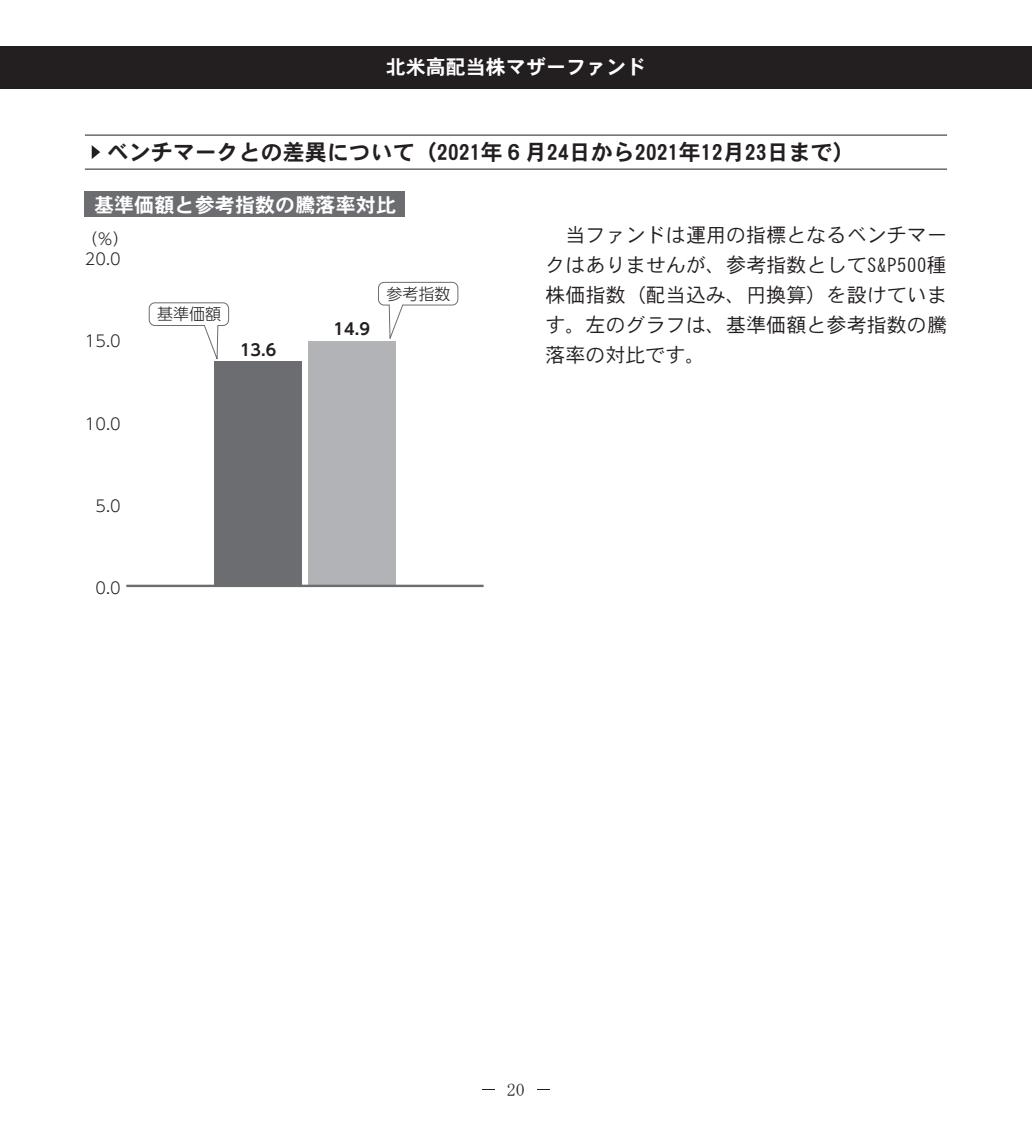
<style>
.page{position:relative;width:1032px;height:1134px;background:#fff}
.page>*{position:absolute;margin:0;border:0;box-sizing:border-box;transform-origin:0 0}
.t1{font:22px "DFHS Gothic W7 WIN RKSJ H";color:#231f20}
.t2{font:20px/30px "DFHS Gothic W3 WIN RKSJ H";letter-spacing:.005em;color:#231f20;text-align:justify}
.t3{font:20px "DFHS Gothic W7 WIN RKSJ H";letter-spacing:.005em;color:#fff}
.t4{font:18px "MS Mincho";color:#231f20}
.t5{font:300 16px "UD Shin Go Pro";color:#231f20}
.t6{font:700 16px "UD Shin Go Pro De";color:#231f20}
</style>
<div class="page">
<svg style="left:482px;top:1089px;width:13px;height:1px"></svg>
<svg style="left:537px;top:1089px;width:12px;height:1px"></svg>
<div style="left:0;top:46px;width:1032px;height:43px;background:#231f20"></div>
<svg style="left:148px;top:302px;width:82px;height:60px"></svg>
<svg style="left:378px;top:281px;width:81px;height:58px"></svg>
<div style="left:85px;top:192px;width:320px;height:25px;background:#6c6d70"></div>
<div style="left:214px;top:362px;width:88px;height:224px;background:#6c6d70"></div>
<div style="left:308px;top:341px;width:88px;height:245px;background:#b2b3b7"></div>
<hr style="left:126px;top:585px;width:358px;height:2px;background:#6c6d70">
<hr style="left:85px;top:135px;width:862px;height:1px;background:#231f20">
<hr style="left:85px;top:169px;width:862px;height:1px;background:#231f20">
<svg style="left:92px;top:145px;width:8px;height:14px"></svg>
<p class="t3" style="left:386px;top:57px;width:262px">北米高配当株マザーファンド</p>
<p class="t1" style="left:107px;top:141px;width:749px">ベンチマークとの差異について（2021年６月24日から2021年12月23日まで）</p>
<p class="t3" style="left:94px;top:194px;width:303px">基準価額と参考指数の騰落率対比</p>
<p class="t5" style="left:81px;top:226px;width:49px">（％）</p>
<p class="t5" style="left:85px;top:246px;width:37px">20.0</p>
<p class="t5" style="left:85px;top:328px;width:37px">15.0</p>
<p class="t5" style="left:85px;top:411px;width:37px">10.0</p>
<p class="t5" style="left:95px;top:493px;width:27px">5.0</p>
<p class="t5" style="left:95px;top:575px;width:27px">0.0</p>
<p class="t5" style="left:157px;top:301px;width:65px">基準価額</p>
<p class="t6" style="left:240px;top:337px;width:38px">13.6</p>
<p class="t6" style="left:334px;top:316px;width:38px">14.9</p>
<p class="t5" style="left:386px;top:281px;width:65px">参考指数</p>
<p class="t2" style="left:545px;top:220px;width:403px">　当ファンドは運用の指標となるベンチマークはありませんが、参考指数としてS&amp;P500種株価指数（配当込み、円換算）を設けています。左のグラフは、基準価額と参考指数の騰落率の対比です。</p>
<p class="t4" style="left:507px;top:1081px;width:20px">20</p>
</div>
